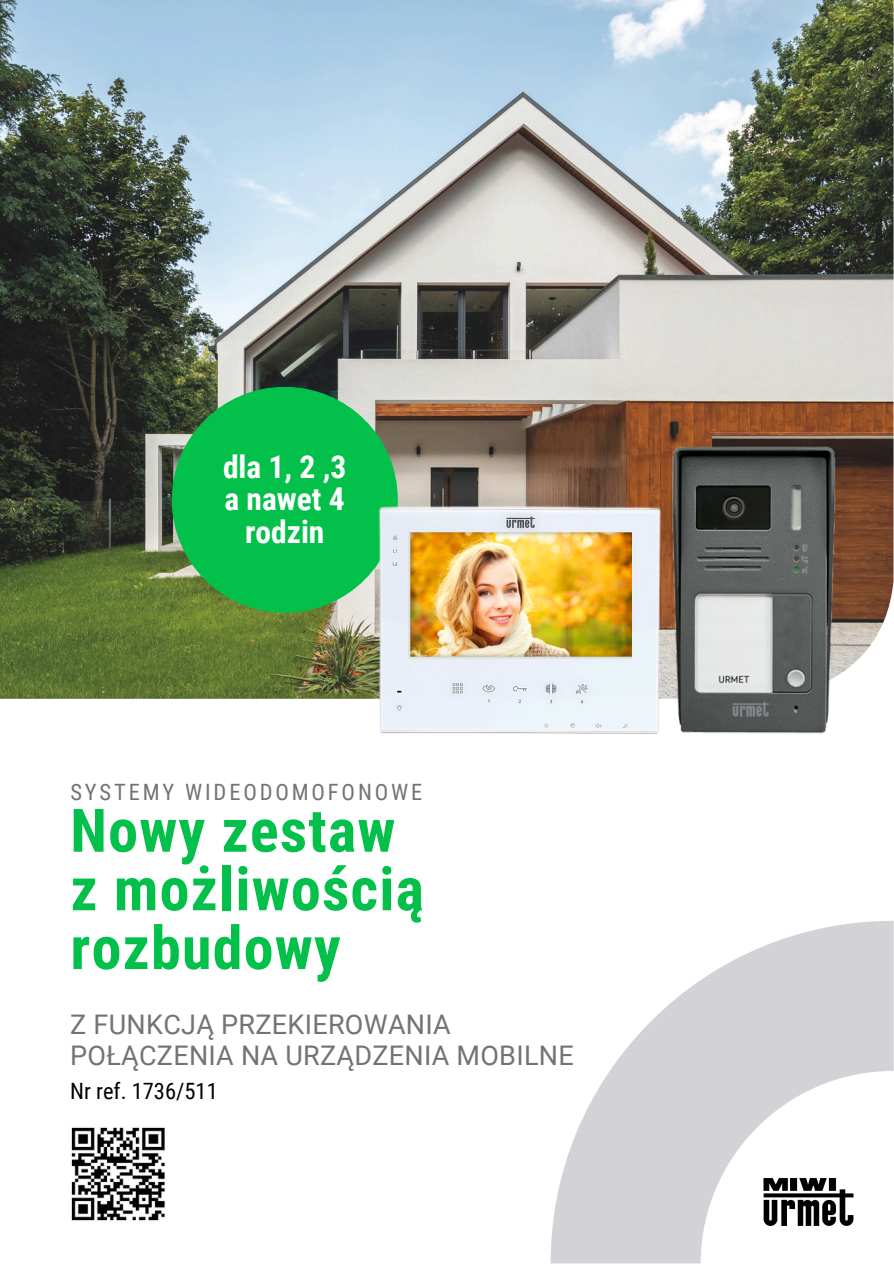
<style>
.page{position:relative;width:894px;height:1264px;background:#fff}
.page>*{position:absolute;margin:0;border:0;box-sizing:border-box;transform-origin:0 0}
.t1{font:700 60px "Roboto Condensed";letter-spacing:.02em;color:#02c049}
.t2{font:700 31.5px/32.7px "Roboto Condensed";color:#fff;text-align:center}
.t3{font:27px/31.5px "Roboto";letter-spacing:.01em;color:#737373}
.t4{font:22.5px "Roboto Condensed";letter-spacing:.125em;color:#737373}
.t5{font:22.5px "Roboto Condensed";color:#000}
</style>
<div class="page">
<img style="left:0;top:0;width:893px;height:698px">
<div style="left:172px;top:387px;width:225px;height:225px;background:#02c049;border-radius:50%"></div>
<img style="left:668px;top:440px;width:170px;height:294px">
<img style="left:375px;top:504px;width:287px;height:230px">
<img style="left:409px;top:532px;width:222px;height:126px">
<svg style="left:550px;top:921px;width:343px;height:342px;fill:#d3d2d6"></svg>
<svg style="left:739px;top:1173px;width:111px;height:45px"></svg>
<img style="left:759px;top:1174px;width:97px;height:55px">
<img style="left:71px;top:1127px;width:94px;height:94px">
<p class="t2" style="left:223px;top:450px;width:125px">dla 1, 2 ,3 a nawet 4 rodzin</p>
<p class="t4" style="left:70px;top:779px;width:353px">SYSTEMY WIDEODOMOFONOWE</p>
<h1 class="t1" style="left:70px;top:796px;width:326px">Nowy zestaw</h1>
<p class="t1" style="left:70px;top:854px;width:355px">z możliwością</p>
<h3 class="t1" style="left:70px;top:913px;width:272px">rozbudowy</h3>
<h1 class="t3" style="left:70px;top:1008px;width:505px">Z FUNKCJĄ PRZEKIEROWANIA<br>POŁĄCZENIA NA URZĄDZENIA MOBILNE</h1>
<h1 class="t5" style="left:70px;top:1078px;width:149px">Nr ref. 1736/511</h1>
</div>
